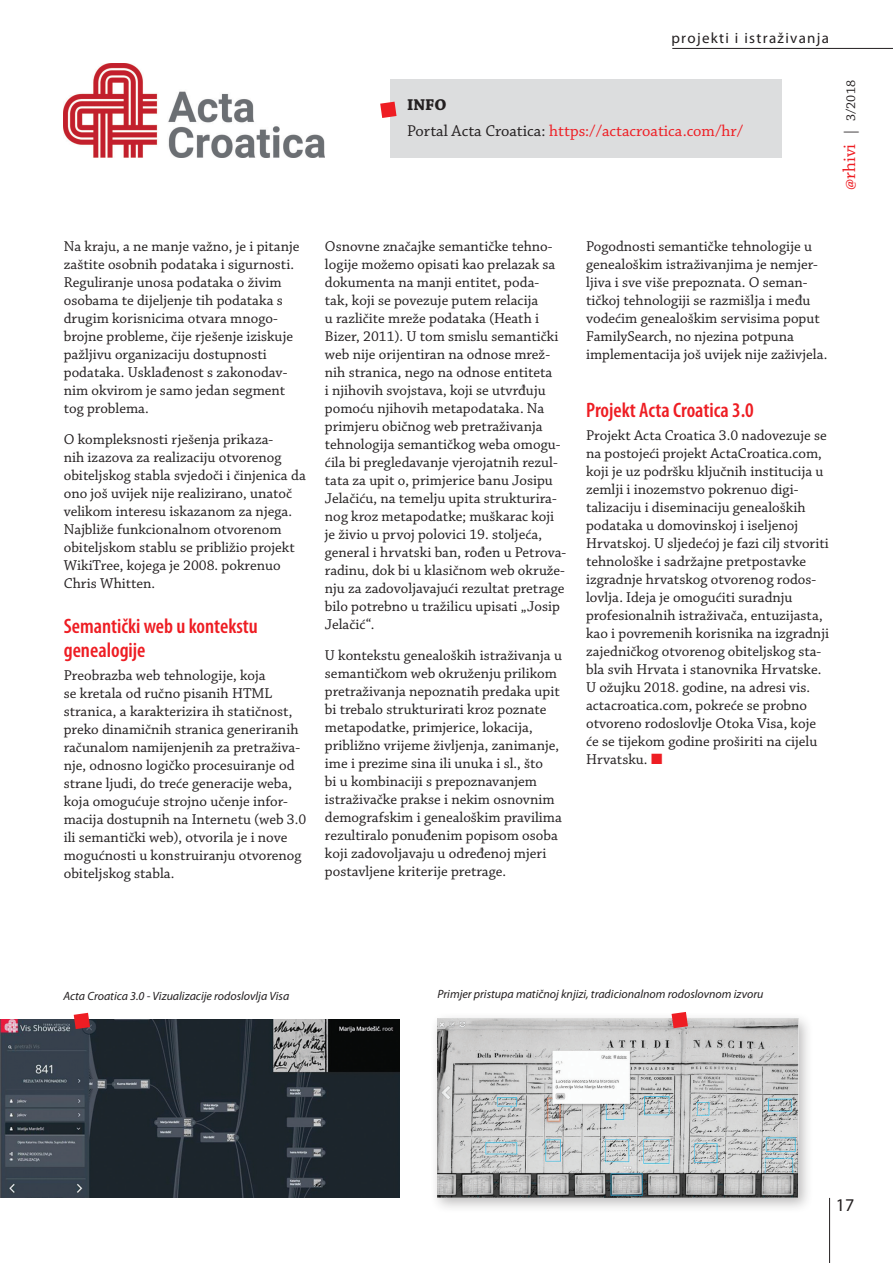
<style>
.page{position:relative;width:893px;height:1263px;background:#fff}
.page>*{position:absolute;margin:0;border:0;box-sizing:border-box;transform-origin:0 0}
.t1{font:600 condensed 21px/24px "Myriad Pro";color:#ee1d23}
.t2{font:18px "Chaparral Pro";color:#ee1d23}
.t3{font:18px "Myriad Pro";color:#231f20}
.t4{font:16.5px/26.5px "Chaparral Pro";color:#ee1d23}
.t5{font:15px/18px "Chaparral Pro";color:#231f20}
.t6{font:15px "Myriad Pro";letter-spacing:.09em;color:#231f20}
.t7{font:italic 12px "Myriad Pro";color:#231f20}
.s1{font-weight:700;color:#231f20}
.s2{color:#231f20}
.s3{font-size:15px;color:#231f20}
.s4{font-size:13.5px;color:#231f20}
</style>
<div class="page">
<div style="left:390px;top:79px;width:392px;height:79px;background:#dcddde"></div>
<svg style="left:380px;top:102px;width:17px;height:16px"></svg>
<img style="left:64px;top:64px;width:261px;height:94px">
<img style="left:0;top:1020px;width:399px;height:178px">
<svg style="left:74px;top:1013px;width:16px;height:16px"></svg>
<div style="left:430px;top:1011px;width:384px;height:203px;background:#231f20;opacity:.3"></div>
<img style="left:437px;top:1019px;width:361px;height:179px">
<svg style="left:672px;top:1012px;width:16px;height:16px"></svg>
<hr style="left:829px;top:1198px;width:1px;height:65px;background:#231f20">
<hr style="left:672px;top:48px;width:221px;height:1px;background:#231f20">
<p class="t6" style="left:671px;top:29px;width:159px">projekti i istraživanja</p>
<p class="t4" style="left:407px;top:92px;width:338px"><span class="s1">INFO<br></span><span class="s2">Portal Acta Croatica:</span> https://actacroatica.com/hr/</p>
<p class="t2" style="left:840px;top:190px;width:111px;rotate:-90deg">@rhivi <span class="s3">|</span> <span class="s4">3/2018</span></p>
<p class="t5" style="left:64px;top:238px;width:237px">Na kraju, a ne manje važno, je i pitanje zaštite osobnih podataka i sigurnosti.<br>Reguliranje unosa podataka o živim osobama te dijeljenje tih podataka s drugim korisnicima otvara mnogo&shy;brojne probleme, čije rješenje iziskuje pažljivu organizaciju dostupnosti podataka. Usklađenost s zakonodav&shy;nim okvirom je samo jedan segment tog problema.</p>
<p class="t5" style="left:64px;top:431px;width:244px">O kompleksnosti rješenja prikaza-<br>nih izazova za realizaciju otvorenog obiteljskog stabla svjedoči i činjenica da ono još uvijek nije realizirano, unatoč velikom interesu iskazanom za njega.<br>Najbliže funkcionalnom otvorenom obiteljskom stablu se približio projekt WikiTree, kojega je 2008. pokrenuo Chris Whitten.</p>
<h1 class="t1" style="left:64px;top:614px;width:196px">Semantički web u kontekstu genealogije</h1>
<p class="t5" style="left:64px;top:666px;width:244px">Preobrazba web tehnologije, koja<br>se kretala od ručno pisanih HTML stranica, a karakterizira ih statičnost, preko dinamičnih stranica generiranih računalom namijenjenih za pretraživa&shy;nje, odnosno logičko procesuiranje od strane ljudi, do treće generacije weba, koja omogućuje strojno učenje infor&shy;macija dostupnih na Internetu (web 3.0 ili semantički web), otvorila je i nove mogućnosti u konstruiranju otvorenog obiteljskog stabla.</p>
<p class="t5" style="left:325px;top:238px;width:243px">Osnovne značajke semantičke tehno&shy;logije možemo opisati kao prelazak sa dokumenta na manji entitet, poda&shy;tak, koji se povezuje putem relacija<br>u različite mreže podataka (Heath i Bizer, 2011). U tom smislu semantički web nije orijentiran na odnose mrež&shy;nih stranica, nego na odnose entiteta<br>i njihovih svojstava, koji se utvrđuju pomoću njihovih metapodataka. Na primjeru običnog web pretraživanja tehnologija semantičkog weba omogu&shy;ćila bi pregledavanje vjerojatnih rezul&shy;tata za upit o, primjerice banu Josipu Jelačiću, na temelju upita strukturira&shy;nog kroz metapodatke; muškarac koji je živio u prvoj polovici 19. stoljeća, general i hrvatski ban, rođen u Petrova&shy;radinu, dok bi u klasičnom web okruže&shy;nju za zadovoljavajući rezultat pretrage bilo potrebno u tražilicu upisati „Josip Jelačić“.</p>
<p class="t5" style="left:325px;top:647px;width:239px">U kontekstu genealoških istraživanja u semantičkom web okruženju prilikom pretraživanja nepoznatih predaka upit bi trebalo strukturirati kroz poznate metapodatke, primjerice, lokacija, približno vrijeme življenja, zanimanje, ime i prezime sina ili unuka i sl., što<br>bi u kombinaciji s prepoznavanjem istraživačke prakse i nekim osnovnim demografskim i genealoškim pravilima rezultiralo ponuđenim popisom osoba koji zadovoljavaju u određenoj mjeri postavljene kriterije pretrage.</p>
<p class="t5" style="left:586px;top:238px;width:243px">Pogodnosti semantičke tehnologije u genealoškim istraživanjima je nemjer&shy;ljiva i sve više prepoznata. O seman&shy;tičkoj tehnologiji se razmišlja i među vodećim genealoškim servisima poput FamilySearch, no njezina potpuna implementacija još uvijek nije zaživjela.</p>
<h1 class="t1" style="left:586px;top:398px;width:169px">Projekt Acta Croatica 3.0</h1>
<p class="t5" style="left:586px;top:426px;width:244px">Projekt Acta Croatica 3.0 nadovezuje se na postojeći projekt ActaCroatica.com, koji je uz podršku ključnih institucija u zemlji i inozemstvo pokrenuo digi&shy;talizaciju i diseminaciju genealoških podataka u domovinskoj i iseljenoj Hrvatskoj. U sljedećoj je fazi cilj stvoriti tehnološke i sadržajne pretpostavke izgradnje hrvatskog otvorenog rodos&shy;lovlja. Ideja je omogućiti suradnju profesionalnih istraživača, entuzijasta, kao i povremenih korisnika na izgradnji zajedničkog otvorenog obiteljskog sta&shy;bla svih Hrvata i stanovnika Hrvatske.<br>U ožujku 2018. godine, na adresi vis. actacroatica.com, pokreće se probno otvoreno rodoslovlje Otoka Visa, koje će se tijekom godine proširiti na cijelu Hrvatsku.</p>
<p class="t7" style="left:63px;top:988px;width:227px">Acta Croatica 3.0 - Vizualizacije rodoslovlja Visa</p>
<p class="t7" style="left:437px;top:987px;width:328px">Primjer pristupa matičnoj knjizi, tradicionalnom rodoslovnom izvoru</p>
<p class="t3" style="left:836px;top:1194px;width:20px">17</p>
</div>
